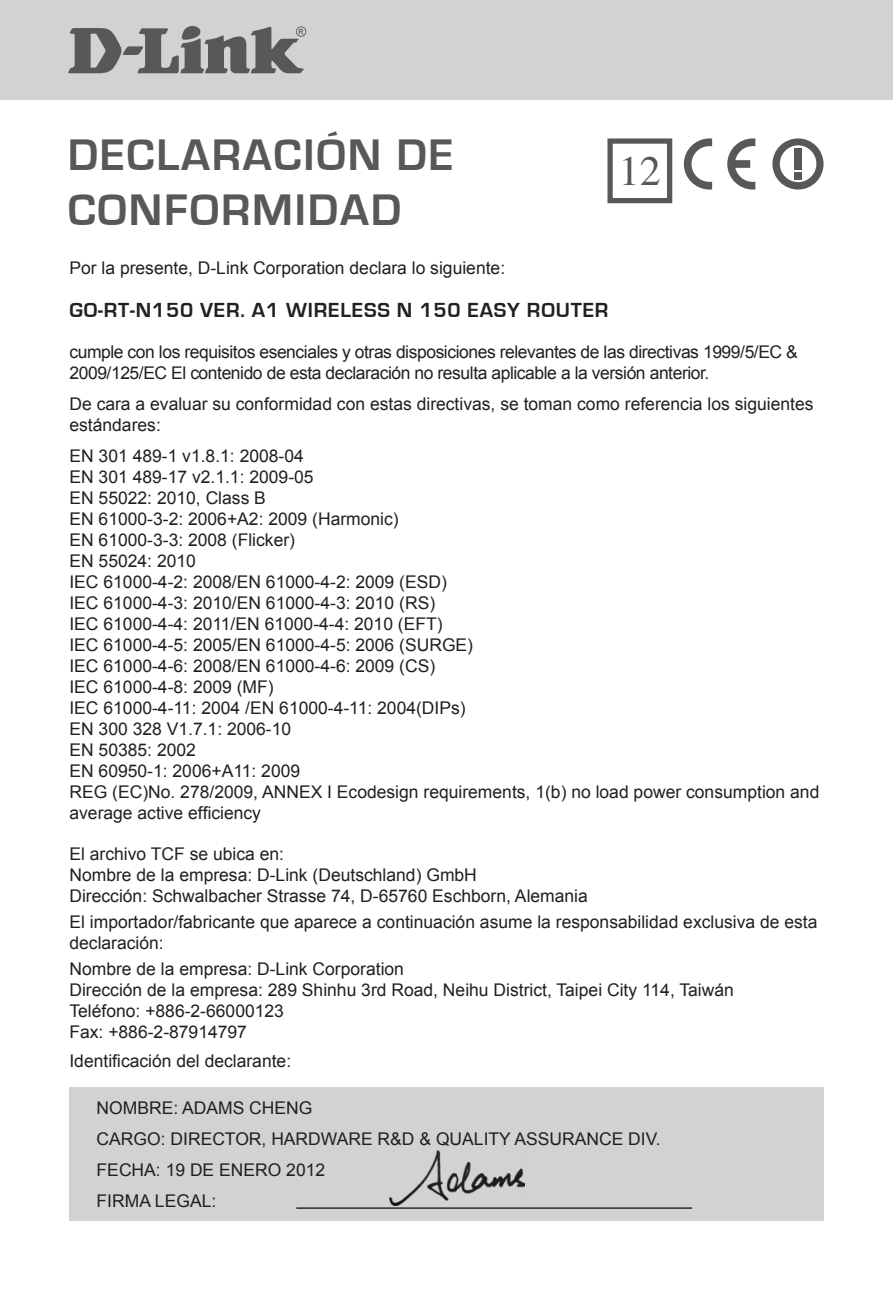
<style>
.page{position:relative;width:893px;height:1290px;background:#fff}
.page>*{position:absolute;margin:0;border:0;box-sizing:border-box;transform-origin:0 0}
.t1{font:700 45.5px/54.6px "Eurostile";letter-spacing:.04em;color:#57585a}
.t2{font:42px "Times";color:#57585a}
.t3{font:700 21px "Eurostile";letter-spacing:.04em;color:#231f20}
.t4{font:17.5px/21px "Arial";color:#231f20}
.t5{font:17.5px/21px "Arial";letter-spacing:-.025em;color:#231f20}
</style>
<div class="page">
<div style="left:0;top:0;width:893px;height:99px;background:#d1d2d4"></div>
<svg style="left:68px;top:26px;width:238px;height:48px"></svg>
<div style="left:69px;top:1086px;width:754px;height:134px;background:#d1d2d4"></div>
<hr style="left:296px;top:1207px;width:396px;height:2px;background:#231f20">
<img style="left:390px;top:1151px;width:134px;height:55px">
<svg style="left:607px;top:138px;width:65px;height:65px"></svg>
<svg style="left:772px;top:138px;width:51px;height:52px"></svg>
<div style="left:794px;top:172px;width:8px;height:8px;background:#57585a"></div>
<svg style="left:727px;top:138px;width:28px;height:52px"></svg>
<svg style="left:684px;top:138px;width:28px;height:52px"></svg>
<h1 class="t1" style="left:68px;top:129px;width:387px">DECLARACIÓN DE<br>CONFORMIDAD</h1>
<h2 class="t2" style="left:619px;top:148px;width:43px">12</h2>
<p class="t4" style="left:69px;top:258px;width:437px">Por la presente, D-Link Corporation declara lo siguiente:</p>
<p class="t3" style="left:69px;top:298px;width:251px">GO-RT-N150 VER. A1 WIRELE</p>
<p class="t3" style="left:364px;top:298px;width:220px">SS N 150 EASY ROUTER</p>
<p class="t5" style="left:69px;top:342px;width:730px">cumple con los requisitos esenciales y otras disposiciones relevantes de las directivas 1999/5/EC &amp;<br>2009/125/EC El contenido de esta declaración no resulta aplicable a la versión anterior.</p>
<p class="t4" style="left:69px;top:394px;width:746px">De cara a evaluar su conformidad con estas directivas, se toman como referencia los siguientes estándares:</p>
<p class="t4" style="left:69px;top:445px;width:751px">EN 301 489-1 v1.8.1: 2008-04<br>EN 301 489-17 v2.1.1: 2009-05<br>EN 55022: 2010, Class B<br>EN 61000-3-2: 2006+A2: 2009 (Harmonic)<br>EN 61000-3-3: 2008 (Flicker)<br>EN 55024: 2010<br>IEC 61000-4-2: 2008/EN 61000-4-2: 2009 (ESD)<br>IEC 61000-4-3: 2010/EN 61000-4-3: 2010 (RS)<br>IEC 61000-4-4: 2011/EN 61000-4-4: 2010 (EFT)<br>IEC 61000-4-5: 2005/EN 61000-4-5: 2006 (SURGE)<br>IEC 61000-4-6: 2008/EN 61000-4-6: 2009 (CS)<br>IEC 61000-4-8: 2009 (MF)<br>IEC 61000-4-11: 2004 /EN 61000-4-11: 2004(DIPs)<br>EN 300 328 V1.7.1: 2006-10<br>EN 50385: 2002<br>EN 60950-1: 2006+A11: 2009<br>REG (EC)No. 278/2009, ANNEX I Ecodesign requirements, 1(b) no load power consumption and average active efficiency</p>
<p class="t4" style="left:69px;top:843px;width:520px">El archivo TCF se ubica en:<br>Nombre de la empresa: D-Link (Deutschland) GmbH<br>Dirección: Schwalbacher Strasse 74, D-65760 Eschborn, Alemania</p>
<p class="t4" style="left:69px;top:911px;width:749px">El importador/fabricante que aparece a continuación asume la responsabilidad exclusiva de esta declaración:</p>
<p class="t4" style="left:69px;top:958px;width:666px">Nombre de la empresa: D-Link Corporation<br>Dirección de la empresa: 289 Shinhu 3rd Road, Neihu District, Taipei City 114, Taiwán Teléfono: +886-2-66000123<br>Fax: +886-2-87914797</p>
<p class="t4" style="left:69px;top:1050px;width:223px">Identificación del declarante:</p>
<p class="t4" style="left:97px;top:1092px;width:566px;line-height:30.8px">NOMBRE: ADAMS CHENG<br>CARGO: DIRECTOR, HARDWARE R&amp;D &amp; QUALITY ASSURANCE DIV.<br>FECHA: 19 de enero</p>
<p class="t4" style="left:286px;top:1159px;width:40px">2012</p>
<p class="t4" style="left:97px;top:1190px;width:121px">FIRMA LEGAL:</p>
</div>
